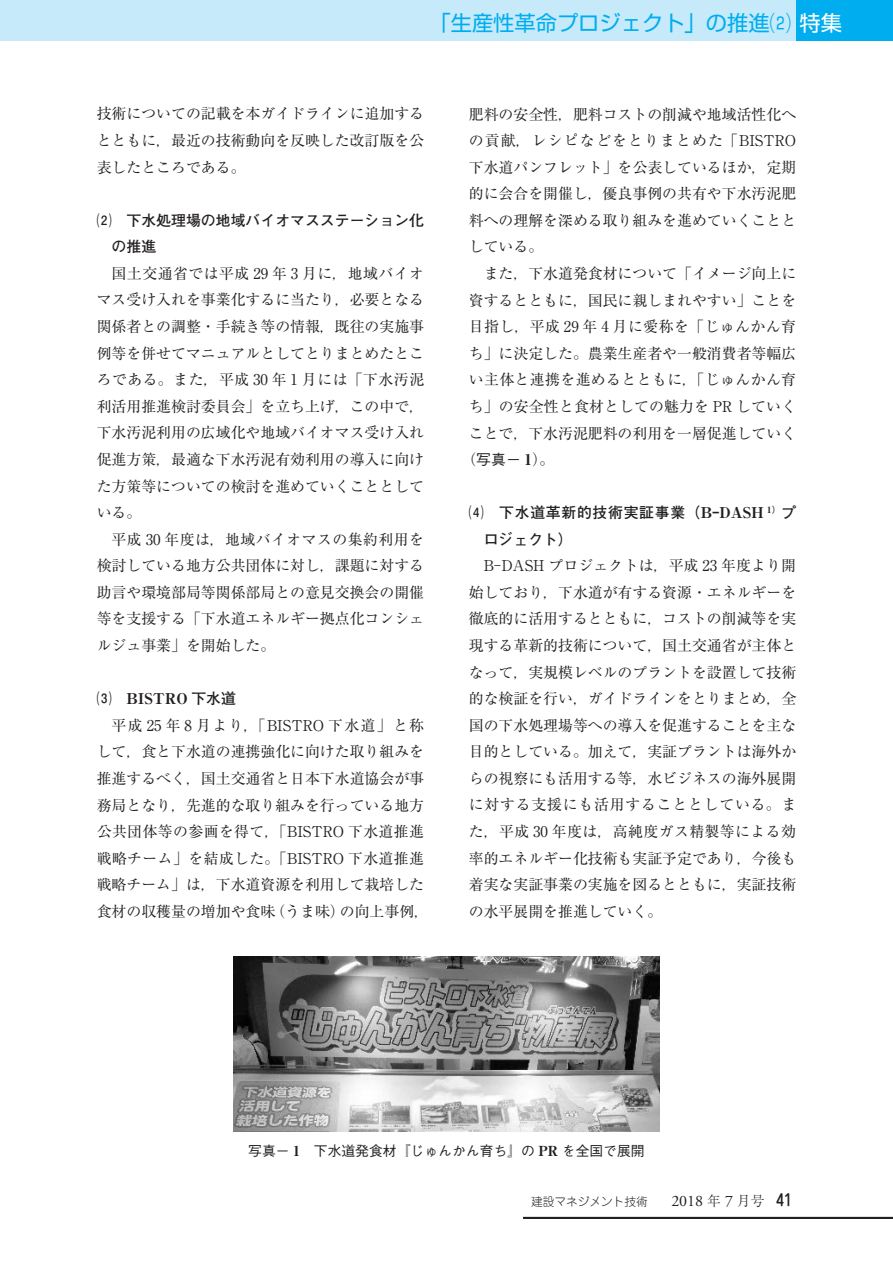
<style>
.page{position:relative;width:893px;height:1263px;background:#fff}
.page>*{position:absolute;margin:0;border:0;box-sizing:border-box;transform-origin:0 0}
.t1{font:21.3px "Shin Go Pr 6 N";color:#00aeef}
.t2{font:14.85px/26.5px "Ryumin Pr 6 N";color:#231f20;text-align:justify}
.t3{font:14.85px "Ryumin Pr 6 N";letter-spacing:.025em;color:#231f20}
.t4{font:700 14.85px/26.4px "Futo Go B101 Pr 6 N";letter-spacing:.045em;color:#231f20}
.t5{font:700 14.85px/26.5px "Futo Go B101 Pr 6 N";color:#231f20}
.t6{font:14.85px "Ryumin Pr 6 N";letter-spacing:.045em;color:#231f20}
.t7{font:14.85px "Ryumin Pr 6 N";letter-spacing:.035em;color:#231f20}
.t8{font:800 14.85px "Ryumin Pr 6 N";color:#231f20}
.t9{font:500 13.8px "Gothic BBB Pr 6 N";color:#231f20}
.t10{font:300 11.7px "Jun 101 Pro";color:#231f20}
.s1{color:#fff}
.s2{font-family:"Futo Go B101 Pr 6 N";font-weight:700}
.s3{font-family:"Gothic BBB Pr 6 N";font-weight:500}
.s4{font-weight:800}
.s5{font-family:"Ryumin Pr 6 N";font-weight:800}
.s6{font-family:"Adobe Garamond Pro";font-weight:400;font-size:15.9px}
.s7{font-family:"Ryumin Pr 6 N";font-size:13.8px}
.s8{font-family:"Jun 34 Pro";font-weight:500;font-size:15.9px}
</style>
<div class="page">
<div style="left:795px;top:0;width:98px;height:40px;background:#00aeef"></div>
<div style="left:0;top:0;width:795px;height:40px;background:#c6eafa"></div>
<img style="left:234px;top:957px;width:425px;height:174px">
<hr style="left:523px;top:1217px;width:370px;height:2px;background:#231f20">
<h1 class="t1" style="left:429px;top:6px;width:414px">「生産性革命プロジェクト」の推進⑵ <span class="s1">特集</span></h1>
<p class="t2" style="left:97px;top:100px;width:329px">技術についての記載を本ガイドラインに追加するとともに，最近の技術動向を反映した改訂版を公表したところである。</p>
<p class="t5" style="left:112px;top:206px;width:314px;text-indent:-15px">⑵　下水処理場の地域バイオマスステーション化の推進</p>
<p class="t2" style="left:97px;top:259px;width:329px;text-indent:15px">国土交通省では平成 29 年 3 月に，地域バイオマス受け入れを事業化するに当たり，必要となる関係者との調整・手続き等の情報，既往の実施事例等を併せてマニュアルとしてとりまとめたところである。また，平成 30 年 1 月には「下水汚泥利活用推進検討委員会」を立ち上げ，この中で，下水汚泥利用の広域化や地域バイオマス受け入れ促進方策，最適な下水汚泥有効利用の導入に向けた方策等についての検討を進めていくこととしている。</p>
<p class="t2" style="left:97px;top:525px;width:329px;text-indent:15px">平成 30 年度は，地域バイオマスの集約利用を検討している地方公共団体に対し，課題に対する助言や環境部局等関係部局との意見交換会の開催等を支援する「下水道エネルギー拠点化コンシェルジュ事業」を開始した。</p>
<p class="t8" style="left:97px;top:687px;width:141px"><span class="s2">⑶　</span>BISTRO <span class="s2">下水道</span></p>
<p class="t6" style="left:112px;top:713px;width:314px">平成 25 年 8 月より，「BISTRO 下水道」と称</p>
<p class="t2" style="left:97px;top:738px;width:329px">して，食と下水道の連携強化に向けた取り組みを</p>
<p class="t2" style="left:97px;top:764px;width:329px">推進するべく，国土交通省と日本下水道協会が事</p>
<p class="t2" style="left:97px;top:791px;width:329px">務局となり，先進的な取り組みを行っている地方</p>
<p class="t3" style="left:97px;top:820px;width:329px">公共団体等の参画を得て，「BISTRO 下水道推進</p>
<p class="t3" style="left:97px;top:846px;width:329px">戦略チーム」を結成した。「BISTRO 下水道推進</p>
<p class="t2" style="left:97px;top:871px;width:329px">戦略チーム」は，下水道資源を利用して栽培した</p>
<p class="t2" style="left:97px;top:897px;width:334px">食材の収穫量の増加や食味（うま味）の向上事例，</p>
<p class="t2" style="left:469px;top:100px;width:344px;text-align:left">肥料の安全性，肥料コストの削減や地域活性化への貢献，レシピなどをとりまとめた「BISTRO　下水道パンフレット」を公表しているほか，定期的に会合を開催し，優良事例の共有や下水汚泥肥料への理解を深める取り組みを進めていくこととしている。</p>
<p class="t2" style="left:484px;top:259px;width:314px">また，下水道発食材について「イメージ向上に</p>
<p class="t2" style="left:469px;top:286px;width:329px">資するとともに，国民に親しまれやすい」ことを</p>
<p class="t7" style="left:469px;top:315px;width:329px">目指し，平成 29 年 4 月に愛称を「じゅんかん育</p>
<p class="t2" style="left:469px;top:339px;width:329px">ち」に決定した。農業生産者や一般消費者等幅広</p>
<p class="t3" style="left:469px;top:368px;width:329px">い主体と連携を進めるとともに，「じゅんかん育</p>
<p class="t2" style="left:469px;top:392px;width:329px">ち」の安全性と食材としての魅力を PR していく</p>
<p class="t2" style="left:469px;top:419px;width:329px">ことで，下水汚泥肥料の利用を一層促進していく</p>
<p class="t2" style="left:461px;top:445px;width:95px">（<span class="s3">写真－</span> <span class="s4">1</span>）。</p>
<p class="t4" style="left:484px;top:499px;width:314px;text-indent:-15px">⑷　下水道革新的技術実証事業（<span class="s5">B-DASH</span> <sup>1</sup><sup>）</sup>プロジェクト）</p>
<p class="t2" style="left:469px;top:552px;width:329px;text-indent:15px">B-DASH プロジェクトは，平成 23 年度より開始しており，下水道が有する資源・エネルギーを徹底的に活用するとともに，コストの削減等を実現する革新的技術について，国土交通省が主体となって，実規模レベルのプラントを設置して技術的な検証を行い，ガイドラインをとりまとめ，全国の下水処理場等への導入を促進することを主な目的としている。加えて，実証プラントは海外からの視察にも活用する等，水ビジネスの海外展開に対する支援にも活用することとしている。また，平成 30 年度は，高純度ガス精製等による効率的エネルギー化技術も実証予定であり，今後も着実な実証事業の実施を図るとともに，実証技術の水平展開を推進していく。</p>
<p class="t9" style="left:248px;top:1140px;width:398px">写真－ <span class="s5">1</span>　下水道発食材『じゅんかん育ち』の <span class="s5">PR</span> を全国で展開</p>
<p class="t10" style="left:531px;top:1192px;width:262px">建設マネジメント技術　　<span class="s6">2018</span> <span class="s7">年</span> <span class="s6">7</span> <span class="s7">月号</span> <span class="s8">41</span></p>
</div>
